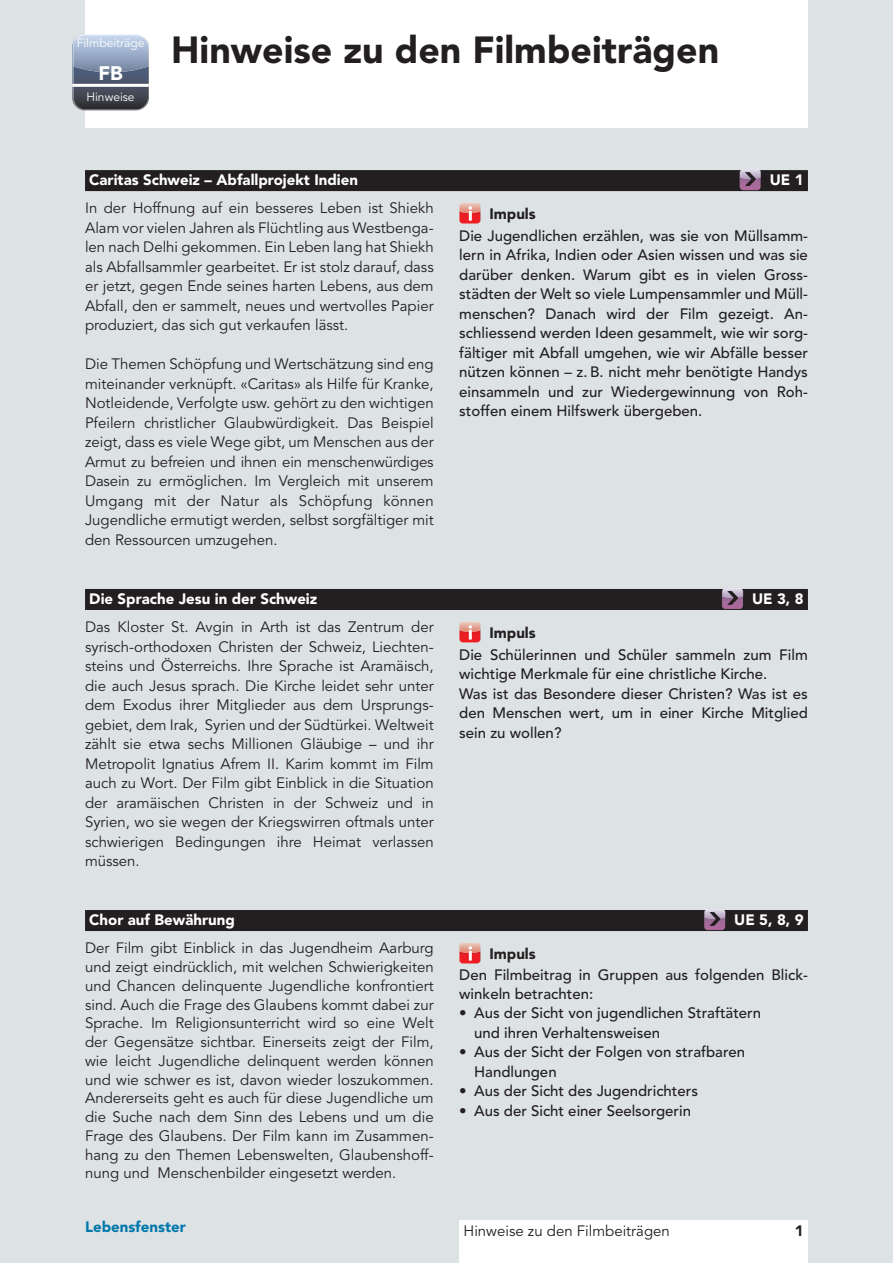
<style>
.page{position:relative;width:893px;height:1263px;background:#dde2e4}
.page>*{position:absolute;margin:0;border:0;box-sizing:border-box;transform-origin:0 0}
.Headline{font:900 37.5px "Avenir";color:#231f20}
.Headline-2{font:900 19.5px "Avenir";color:#fff}
.t1{font:15px/19.5px "Avenir";color:#231f20;text-align:justify}
.Impuls{font:500 15px/19.5px "Avenir";color:#231f20;text-align:justify}
.Normal_mE{font:500 15px/19.5px "Avenir";color:#231f20}
.Titel{font:900 15px "Avenir";color:#fff}
.Titel-2{font:900 15px "Avenir";color:#231f20}
.t2{font:900 15px "Avenir";color:#0077ab}
.t3{font:12px "Avenir";color:#fff}
.s1{font-weight:400}
</style>
<div class="page">
<div style="left:85px;top:0;width:723px;height:128px;background:#fff"></div>
<img style="left:73px;top:41px;width:75px;height:69px">
<img style="left:143px;top:42px;width:6px;height:24px">
<img style="left:143px;top:36px;width:5px;height:6px">
<img style="left:74px;top:34px;width:69px;height:8px">
<hr style="left:72px;top:84px;width:77px;height:3px;background:#fff">
<div style="left:459px;top:1220px;width:349px;height:43px;background:#fff"></div>
<div style="left:85px;top:170px;width:723px;height:21px;background:#231f20"></div>
<svg style="left:740px;top:170px;width:21px;height:20px"></svg>
<svg style="left:459px;top:203px;width:21px;height:21px"></svg>
<div style="left:85px;top:589px;width:723px;height:21px;background:#231f20"></div>
<svg style="left:722px;top:589px;width:21px;height:20px"></svg>
<svg style="left:459px;top:622px;width:21px;height:20px"></svg>
<div style="left:85px;top:910px;width:723px;height:21px;background:#231f20"></div>
<svg style="left:704px;top:910px;width:21px;height:20px"></svg>
<svg style="left:459px;top:943px;width:21px;height:21px"></svg>
<p class="t3" style="left:77px;top:36px;width:69px">Filmbeiträge</p>
<p class="Headline-2" style="left:98px;top:62px;width:26px">FB</p>
<p class="t3" style="left:86px;top:90px;width:50px">Hinweise</p>
<p class="Headline" style="left:171px;top:27px;width:549px">Hinweise zu den Filmbeiträgen</p>
<p class="Titel" style="left:89px;top:171px;width:270px">Caritas Schweiz – Abfallprojekt Indien</p>
<p class="Titel" style="left:770px;top:171px;width:35px">UE 1</p>
<p class="Titel-2" style="left:489px;top:205px;width:48px">Impuls</p>
<p class="Impuls" style="left:459px;top:226px;width:350px">Die Jugendlichen erzählen, was sie von Müllsamm&shy;lern in Afrika, Indien oder Asien wissen und was sie darüber denken. Warum gibt es in vielen Gross&shy;städten der Welt so viele Lumpensammler und Müll&shy;menschen? Danach wird der Film gezeigt. An&shy;schliessend werden Ideen gesammelt, wie wir sorg&shy;fältiger mit Abfall umgehen, wie wir Abfälle besser nützen können – z. B. nicht mehr benötigte Handys einsammeln und zur Wiedergewinnung von Roh&shy;stoffen einem Hilfswerk übergeben.</p>
<p class="t1" style="left:85px;top:199px;width:350px">In der Hoffnung auf ein besseres Leben ist Shiekh Alam vor vielen Jahren als Flüchtling aus Westbenga&shy;len nach Delhi gekommen. Ein Leben lang hat Shiekh als Abfallsammler gearbeitet. Er ist stolz darauf, dass er jetzt, gegen Ende seines harten Lebens, aus dem Abfall, den er sammelt, neues und wertvolles Papier produziert, das sich gut verkaufen lässt.</p>
<p class="t1" style="left:85px;top:355px;width:350px">Die Themen Schöpfung und Wertschätzung sind eng miteinander verknüpft. «Caritas» als Hilfe für Kranke, Notleidende, Verfolgte usw. gehört zu den wichtigen Pfeilern christlicher Glaubwürdigkeit. Das Beispiel zeigt, dass es viele Wege gibt, um Menschen aus der Armut zu befreien und ihnen ein menschenwürdiges Dasein zu ermöglichen. Im Vergleich mit unserem Umgang mit der Natur als Schöpfung können Jugendliche ermutigt werden, selbst sorgfältiger mit den Ressourcen umzugehen.</p>
<p class="Titel" style="left:89px;top:589px;width:230px">Die Sprache Jesu in der Schweiz</p>
<p class="Titel" style="left:752px;top:589px;width:53px">UE 3, 8</p>
<p class="Titel-2" style="left:489px;top:624px;width:48px">Impuls</p>
<p class="Impuls" style="left:459px;top:645px;width:350px">Die Schülerinnen und Schüler sammeln zum Film wichtige Merkmale für eine christliche Kirche.</p>
<p class="Impuls" style="left:459px;top:684px;width:350px">Was ist das Besondere dieser Christen? Was ist es den Menschen wert, um in einer Kirche Mitglied sein zu wollen?</p>
<p class="t1" style="left:85px;top:618px;width:350px">Das Kloster St. Avgin in Arth ist das Zentrum der syrisch-orthodoxen Christen der Schweiz, Liechten&shy;steins und Österreichs. Ihre Sprache ist Aramäisch, die auch Jesus sprach. Die Kirche leidet sehr unter dem Exodus ihrer Mitglieder aus dem Ursprungs&shy;gebiet, dem Irak, Syrien und der Südtürkei. Weltweit zählt sie etwa sechs Millionen Gläubige – und ihr Metropolit Ignatius Afrem II. Karim kommt im Film auch zu Wort. Der Film gibt Einblick in die Situation der aramäischen Christen in der Schweiz und in Syrien, wo sie wegen der Kriegswirren oftmals unter schwierigen Bedingungen ihre Heimat verlassen müssen.</p>
<p class="Titel" style="left:89px;top:911px;width:147px">Chor auf Bewährung</p>
<p class="Titel" style="left:734px;top:911px;width:71px">UE 5, 8, 9</p>
<p class="Titel-2" style="left:489px;top:945px;width:48px">Impuls</p>
<p class="Impuls" style="left:459px;top:966px;width:350px;line-height:18.8px">Den Filmbeitrag in Gruppen aus folgenden Blick&shy;winkeln betrachten:</p>
<p class="Normal_mE" style="left:474px;top:1003px;width:289px;text-indent:-15px"><span class="s1">•</span> Aus der Sicht von jugendlichen Straftätern und ihren Verhaltensweisen</p>
<p class="Normal_mE" style="left:459px;top:1042px;width:287px">• Aus der Sicht der Folgen von strafbaren</p>
<p class="Normal_mE" style="left:474px;top:1062px;width:84px">Handlungen</p>
<p class="Normal_mE" style="left:459px;top:1081px;width:240px">• Aus der Sicht des Jugendrichters</p>
<p class="Normal_mE" style="left:459px;top:1101px;width:233px">• Aus der Sicht einer Seelsorgerin</p>
<p class="t1" style="left:85px;top:939px;width:350px;line-height:18.8px">Der Film gibt Einblick in das Jugendheim Aarburg und zeigt eindrücklich, mit welchen Schwierigkeiten und Chancen delinquente Jugendliche konfrontiert sind. Auch die Frage des Glaubens kommt dabei zur Sprache. Im Religionsunterricht wird so eine Welt der Gegensätze sichtbar. Einerseits zeigt der Film, wie leicht Jugendliche delinquent werden können und wie schwer es ist, davon wieder loszukommen.<br>Andererseits geht es auch für diese Jugendliche um die Suche nach dem Sinn des Lebens und um die Frage des Glaubens. Der Film kann im Zusammen&shy;hang zu den Themen Lebenswelten, Glaubenshoff&shy;nung und Menschenbilder eingesetzt werden.</p>
<p class="t2" style="left:85px;top:1217px;width:102px">Lebensfenster</p>
<p class="t1" style="left:463px;top:1222px;width:208px">Hinweise zu den Filmbeiträgen</p>
<p class="Titel-2" style="left:795px;top:1222px;width:10px">1</p>
</div>
